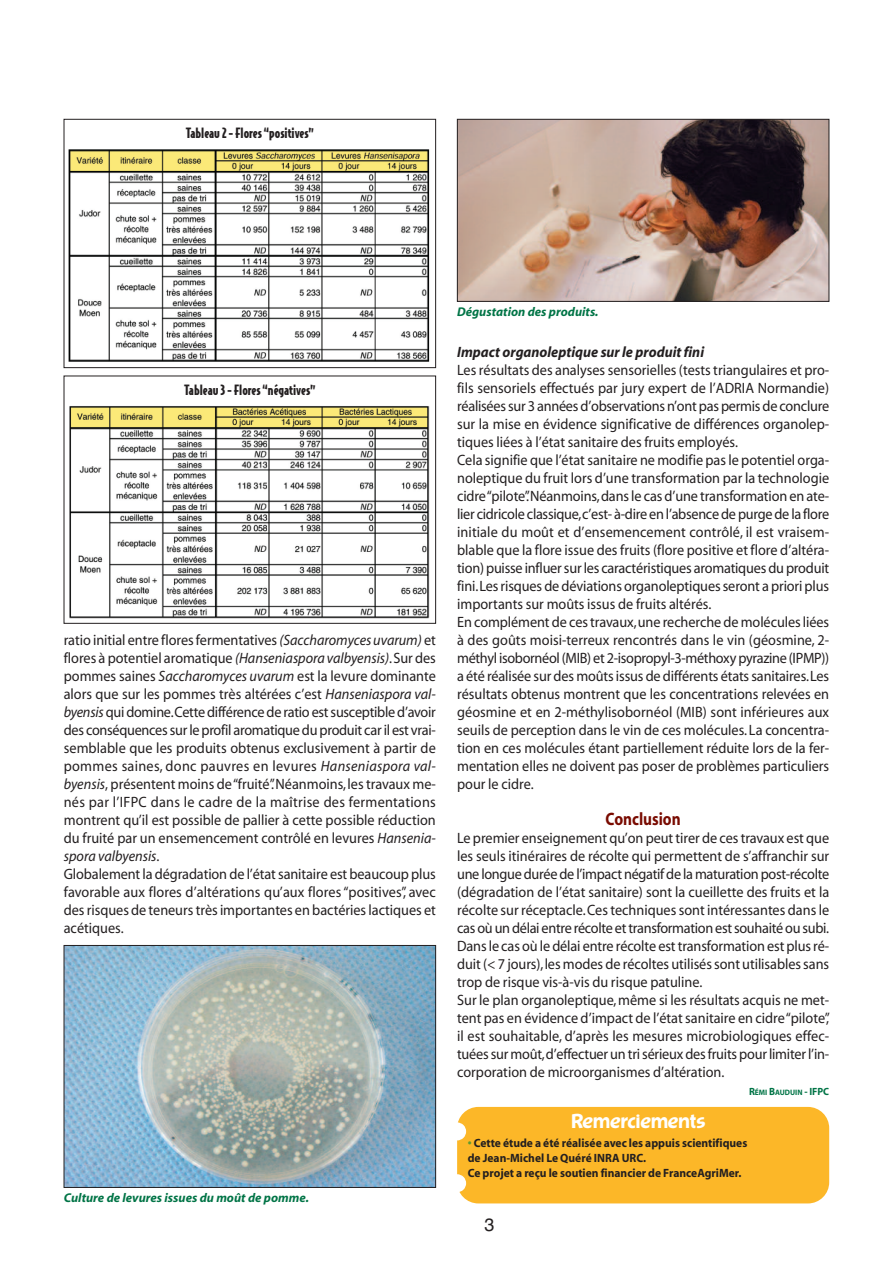
<style>
.page{position:relative;width:893px;height:1263px;background:#fff}
.page>*{position:absolute;margin:0;border:0;box-sizing:border-box;transform-origin:0 0}
.t1{font:500 21px "Burghley";color:#fff;scale:.95 1}
.t2{font:700 18px "Myriad";color:#790b00;scale:.85 1}
.t3{font:18px "Helvetica";color:#231f20}
.t4{font:15px/18px "Myriad";color:#231f20;scale:.95 1}
.t5{font:italic 700 15px "Myriad";color:#231f20;scale:.95 1}
.t6{font:900 13.5px "Bodega Sans";color:#231f20}
.t7{font:italic 700 12.75px "Myriad";color:#017446}
.t8{font:700 12px/15px "Myriad";color:#231f20;scale:.96 1}
.t9{font:700 7.8px "Myriad";color:#017446;scale:.95 1}
.s1{font-style:italic}
.s2{font-size:10.5px}
.s3{color:#5d9a32}
</style>
<div class="page">
<div style="left:457px;top:1107px;width:372px;height:96px;background:#fcb728;border-radius:21px"></div>
<svg style="left:457px;top:1122px;width:9px;height:43px"></svg>
<svg style="left:457px;top:1174px;width:9px;height:18px"></svg>
<img style="left:68px;top:149px;width:362px;height:213px">
<div style="left:64px;top:119px;width:372px;height:249px;border:1px solid #231f20"></div>
<img style="left:69px;top:406px;width:361px;height:213px">
<img style="left:66px;top:947px;width:368px;height:239px">
<div style="left:64px;top:945px;width:372px;height:243px;border:1px solid #231f20"></div>
<img style="left:459px;top:121px;width:368px;height:179px">
<div style="left:457px;top:119px;width:372px;height:183px;border:1px solid #231f20"></div>
<p class="t6" style="left:186px;top:126px;width:130px">Tableau 2-Flores“positives”</p>
<p class="t6" style="left:184px;top:382px;width:133px">Tableau 3-Flores“négatives”</p>
<p class="t4" style="left:64px;top:632px;width:393px">ratio initial entre flores fermentatives <span class="s1">(Saccharomyces uvarum)</span> et flores à potentiel aromatique <span class="s1">(Hanseniaspora valbyensis)</span>.Sur des pommes saines <span class="s1">Saccharomyces uvarum</span> est la levure dominante alors que sur les pommes très altérées c’est <span class="s1">Hanseniaspora val&shy;byensis</span> qui domine.Cette différence de ratio est susceptible d’avoir des conséquences sur le profil aromatique du produit car il est vrai&shy;semblable que les produits obtenus exclusivement à partir de pommes saines, donc pauvres en levures <span class="s1">Hanseniaspora val&shy;byensis</span>, présentent moins de“fruité”.Néanmoins,les travaux me&shy;nés par l’IFPC dans le cadre de la maîtrise des fermentations montrent qu’il est possible de pallier à cette possible réduction du fruité par un ensemencement contrôlé en levures <span class="s1">Hansenia&shy;spora valbyensis</span>.<br>Globalement la dégradation de l’état sanitaire est beaucoup plus favorable aux flores d’altérations qu’aux flores “positives”, avec des risques de teneurs très importantes en bactéries lactiques et acétiques.</p>
<p class="t7" style="left:64px;top:1193px;width:247px">Culture de levures issues du moût de pomme.</p>
<p class="t7" style="left:457px;top:307px;width:143px">Dégustation des produits.</p>
<p class="t5" style="left:457px;top:346px;width:261px">Impact organoleptique sur le produit fini</p>
<p class="t4" style="left:457px;top:362px;width:393px">Les résultats des analyses sensorielles (tests triangulaires et pro&shy;fils sensoriels effectués par jury expert de l’ADRIA Normandie) réalisées sur 3 années d’observations n’ont pas permis de conclure sur la mise en évidence significative de différences organolep&shy;tiques liées à l’état sanitaire des fruits employés.<br>Cela signifie que l’état sanitaire ne modifie pas le potentiel orga&shy;noleptique du fruit lors d’une transformation par la technologie cidre“pilote”.Néanmoins,dans le cas d’une transformation en ate&shy;lier cidricole classique,c’est- à-dire en l’absence de purge de la flore initiale du moût et d’ensemencement contrôlé, il est vraisem&shy;blable que la flore issue des fruits (flore positive et flore d’altéra&shy;tion) puisse influer sur les caractéristiques aromatiques du produit fini.Les risques de déviations organoleptiques seront a priori plus importants sur moûts issus de fruits altérés.<br>En complément de ces travaux,une recherche de molécules liées à des goûts moisi-terreux rencontrés dans le vin (géosmine, 2- méthyl isobornéol (MIB) et 2-isopropyl-3-méthoxy pyrazine (IPMP)) a été réalisée sur des moûts issus de différents états sanitaires.Les résultats obtenus montrent que les concentrations relevées en géosmine et en 2-méthylisobornéol (MIB) sont inférieures aux seuils de perception dans le vin de ces molécules. La concentra&shy;tion en ces molécules étant partiellement réduite lors de la fer&shy;mentation elles ne doivent pas poser de problèmes particuliers pour le cidre.</p>
<p class="t2" style="left:606px;top:812px;width:90px">Conclusion</p>
<p class="t4" style="left:457px;top:830px;width:394px">Le premier enseignement qu’on peut tirer de ces travaux est que les seuls itinéraires de récolte qui permettent de s’affranchir sur une longue durée de l’impact négatif de la maturation post-récolte (dégradation de l’état sanitaire) sont la cueillette des fruits et la récolte sur réceptacle.Ces techniques sont intéressantes dans le cas où un délai entre récolte et transformation est souhaité ou subi.<br>Dans le cas où le délai entre récolte est transformation est plus ré&shy;duit (&lt; 7 jours),les modes de récoltes utilisés sont utilisables sans trop de risque vis-à-vis du risque patuline.<br>Sur le plan organoleptique,même si les résultats acquis ne met&shy;tent pas en évidence d’impact de l’état sanitaire en cidre“pilote”, il est souhaitable, d’après les mesures microbiologiques effec&shy;tuées sur moût,d’effectuer un tri sérieux des fruits pour limiter l’in&shy;corporation de microorganismes d’altération.</p>
<p class="t9" style="left:749px;top:1089px;width:86px"><span class="s2">R</span>ÉMI <span class="s2">B</span>AUDUIN <span class="s2">- IFPC</span></p>
<h1 class="t1" style="left:571px;top:1109px;width:143px">Remerciements</h1>
<p class="t8" style="left:468px;top:1137px;width:293px"><span class="s3">•</span> Cette étude a été réalisée avec les appuis scientifiques de Jean-Michel Le Quéré INRA URC.<br>Ce projet a reçu le soutien financier de FranceAgriMer.</p>
<p class="t3" style="left:484px;top:1214px;width:12px">3</p>
</div>
